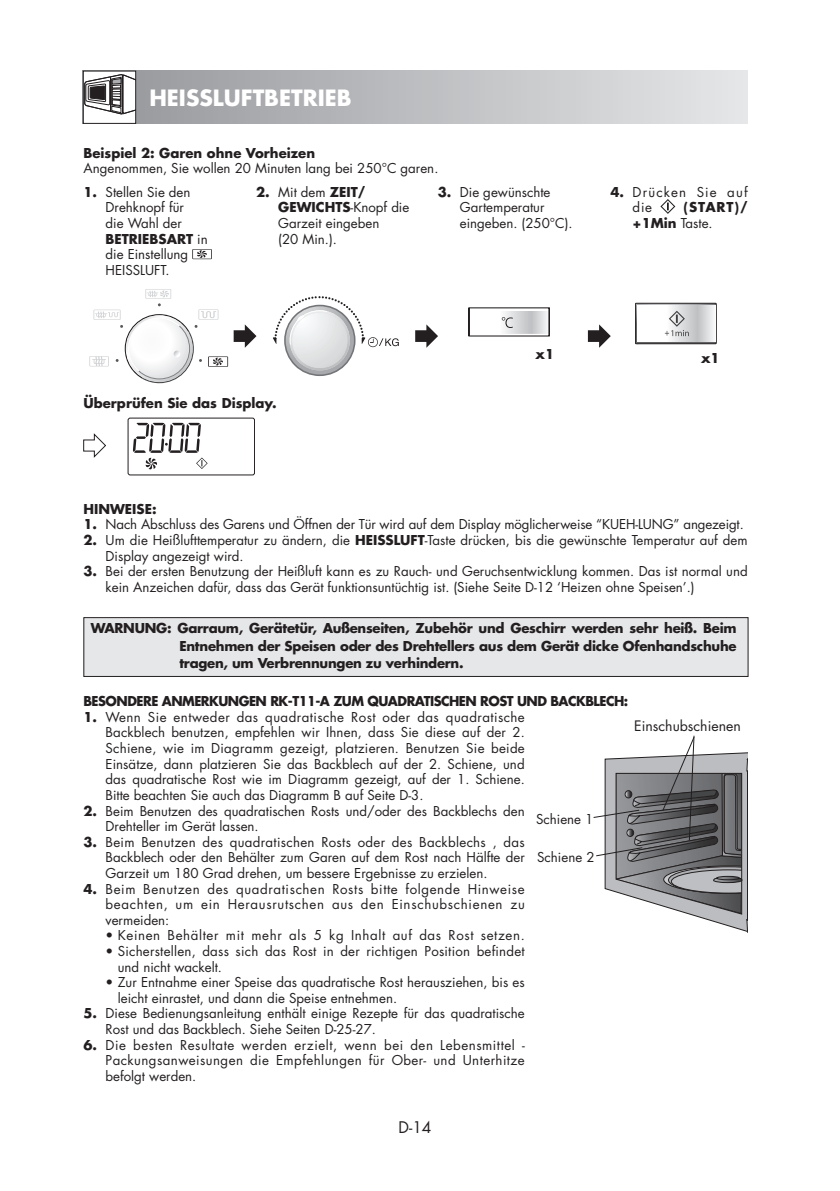
<style>
.page{position:relative;width:840px;height:1191px;background:#fff}
.page>*{position:absolute;margin:0;border:0;box-sizing:border-box;transform-origin:0 0}
.t1{font:700 21.8px "Futura Std";color:#fff}
.t2{font:15.6px "Futura Std";color:#231f20}
.t3{font:14px "Futura Std";color:#231f20}
.t4{font:13.2px/15.6px "Futura Std";color:#231f20}
.t5{font:700 13.2px/17.2px "Futura Std";letter-spacing:-.02em;color:#231f20}
.t6{font:700 13.2px "Futura Std";color:#231f20}
.t7{font:700 13.2px "Futura Std";letter-spacing:-.04em;color:#231f20}
.t8{font:13.2px "Futura Std";letter-spacing:.045em;color:#231f20}
.t9{font:13.2px/15.6px "Futura Std";letter-spacing:.09em;color:#231f20}
.s1{font-weight:700}
.s2{font-weight:400}
</style>
<div class="page">
<svg style="left:192px;top:249px;width:20px;height:10px"></svg>
<svg style="left:660px;top:199px;width:15px;height:15px"></svg>
<svg style="left:89px;top:289px;width:167px;height:94px"></svg>
<svg style="left:273px;top:296px;width:125px;height:80px"></svg>
<svg style="left:415px;top:324px;width:23px;height:24px"></svg>
<svg style="left:468px;top:307px;width:81px;height:29px"></svg>
<svg style="left:587px;top:324px;width:23px;height:24px"></svg>
<hr style="left:637px;top:304px;width:1px;height:41px;background:#e0e1e3">
<svg style="left:635px;top:303px;width:80px;height:40px"></svg>
<div style="left:634px;top:303px;width:82px;height:41px;border:1px solid #231f20"></div>
<svg style="left:637px;top:305px;width:78px;height:36px"></svg>
<svg style="left:664px;top:311px;width:24px;height:25px"></svg>
<div style="left:128px;top:418px;width:127px;height:57px;border:1px solid #231f20;border-radius:2px"></div>
<svg style="left:133px;top:423px;width:74px;height:46px"></svg>
<svg style="left:83px;top:434px;width:23px;height:23px"></svg>
<div style="left:84px;top:617px;width:663px;height:59px;background:#e6e7e9"></div>
<div style="left:83px;top:617px;width:665px;height:60px;border:1px solid #231f20"></div>
<svg style="left:593px;top:735px;width:155px;height:198px"></svg>
<div style="left:83px;top:71px;width:663px;height:53px;background:linear-gradient(to right,#939599,#e5e6e8)"></div>
<div style="left:83px;top:71px;width:53px;height:52px;background:#fff"></div>
<svg style="left:85px;top:74px;width:49px;height:40px"></svg>
<div style="left:83px;top:71px;width:53px;height:53px;border:1px solid #231f20"></div>
<h1 class="t1" style="left:149px;top:88px;width:204px">HEISSLUFTBETRIEB</h1>
<p class="t6" style="left:83px;top:147px;width:233px">Beispiel 2: Garen ohne Vorheizen</p>
<p class="t4" style="left:83px;top:162px;width:356px">Angenommen, Sie wollen 20 Minuten lang bei 250°C garen.</p>
<p class="t4" style="left:105px;top:185px;width:104px;text-indent:-22px"><span class="s1">1.</span> Stellen Sie den<br>Drehknopf für<br>die Wahl der<br><span class="s1">BETRIEBSART</span> in die Einstellung<br>HEISSLUFT.</p>
<p class="t4" style="left:278px;top:185px;width:132px;text-indent:-22px"><span class="s1">2.</span> Mit dem <span class="s1">ZEIT/<br>GEWICHTS</span>-Knopf die<br>Garzeit eingeben<br>(20 Min.).</p>
<p class="t4" style="left:459px;top:185px;width:114px;text-indent:-22px"><span class="s1">3.</span> Die gewünschte<br>Gartemperatur eingeben. (250°C).</p>
<p class="t9" style="left:632px;top:185px;width:117px;text-indent:-22px"><span class="s1">4.</span> Drücken Sie auf die</p>
<p class="t5" style="left:632px;top:201px;width:117px;line-height:15.6px;text-indent:51px">(START)/ +1Min <span class="s2">Taste.</span></p>
<p class="t6" style="left:83px;top:397px;width:194px">Überprüfen Sie das Display.</p>
<p class="t5" style="left:535px;top:346px;width:20px">x1</p>
<p class="t5" style="left:700px;top:351px;width:20px">x1</p>
<p class="t6" style="left:83px;top:502px;width:75px">HINWEISE:</p>
<p class="t4" style="left:83px;top:518px;width:661px"><span class="s1">1.</span> Nach Abschluss des Garens und Öffnen der Tür wird auf dem Display möglicherweise “KUEH-LUNG” angezeigt.</p>
<p class="t4" style="left:105px;top:533px;width:643px;text-indent:-22px"><span class="s1">2.</span> Um die Heißlufttemperatur zu ändern, die <span class="s1">HEISSLUFT</span>-Taste drücken, bis die gewünschte Temperatur auf dem<br>Display angezeigt wird.</p>
<p class="t4" style="left:105px;top:564px;width:643px;text-indent:-22px"><span class="s1">3.</span> Bei der ersten Benutzung der Heißluft kann es zu Rauch- und Geruchsentwicklung kommen. Das ist normal und kein Anzeichen dafür, dass das Gerät funktionsuntüchtig ist. (Siehe Seite D-12 ‘Heizen ohne Speisen’.)</p>
<p class="t5" style="left:179px;top:621px;width:558px;text-align:justify;text-indent:-88px">WARNUNG: Garraum, Gerätetür, Außenseiten, Zubehör und Geschirr werden sehr heiß. Beim Entnehmen der Speisen oder des Drehtellers aus dem Gerät dicke Ofenhandschuhe tragen, um Verbrennungen zu verhindern.</p>
<p class="t7" style="left:83px;top:695px;width:546px">BESONDERE ANMERKUNGEN RK-T11-A ZUM QUADRATISCHEN ROST UND BACKBLECH:</p>
<p class="t4" style="left:105px;top:710px;width:420px;text-align:justify;text-indent:-22px"><span class="s1">1.</span> Wenn Sie entweder das quadratische Rost oder das quadratische Backblech benutzen, empfehlen wir Ihnen, dass Sie diese auf der 2.<br>Schiene, wie im Diagramm gezeigt, platzieren. Benutzen Sie beide Einsätze, dann platzieren Sie das Backblech auf der 2. Schiene, und das quadratische Rost wie im Diagramm gezeigt, auf der 1. Schiene.<br>Bitte beachten Sie auch das Diagramm B auf Seite D-3.</p>
<p class="t4" style="left:105px;top:804px;width:420px;text-indent:-22px"><span class="s1">2.</span> Beim Benutzen des quadratischen Rosts und/oder des Backblechs den<br>Drehteller im Gerät lassen.</p>
<p class="t4" style="left:105px;top:835px;width:420px;text-align:justify;text-indent:-22px"><span class="s1">3.</span> Beim Benutzen des quadratischen Rosts oder des Backblechs , das Backblech oder den Behälter zum Garen auf dem Rost nach Hälfte der Garzeit um 180 Grad drehen, um bessere Ergebnisse zu erzielen.</p>
<p class="t4" style="left:105px;top:882px;width:420px;text-align:justify;text-indent:-22px"><span class="s1">4.</span> Beim Benutzen des quadratischen Rosts bitte folgende Hinweise beachten, um ein Herausrutschen aus den Einschubschienen zu vermeiden:</p>
<p class="t8" style="left:105px;top:929px;width:420px">• Keinen Behälter mit mehr als 5 kg Inhalt auf das Rost setzen.</p>
<p class="t4" style="left:118px;top:944px;width:408px;text-indent:-12px">• Sicherstellen, dass sich das Rost in der richtigen Position befindet und nicht wackelt.</p>
<p class="t4" style="left:118px;top:975px;width:408px;text-indent:-12px">• Zur Entnahme einer Speise das quadratische Rost herausziehen, bis es leicht einrastet, und dann die Speise entnehmen.</p>
<p class="t4" style="left:105px;top:1006px;width:420px;text-indent:-22px"><span class="s1">5.</span> Diese Bedienungsanleitung enthält einige Rezepte für das quadratische<br>Rost und das Backblech. Siehe Seiten D-25-27.</p>
<p class="t4" style="left:105px;top:1038px;width:420px;text-align:justify;text-indent:-22px"><span class="s1">6.</span> Die besten Resultate werden erzielt, wenn bei den Lebensmittel - Packungsanweisungen die Empfehlungen für Ober- und Unterhitze befolgt werden.</p>
<p class="t3" style="left:634px;top:719px;width:108px">Einschubschienen</p>
<p class="t4" style="left:536px;top:812px;width:59px">Schiene 1</p>
<p class="t4" style="left:537px;top:850px;width:59px">Schiene 2</p>
<p class="t2" style="left:398px;top:1119px;width:35px">D-14</p>
</div>
